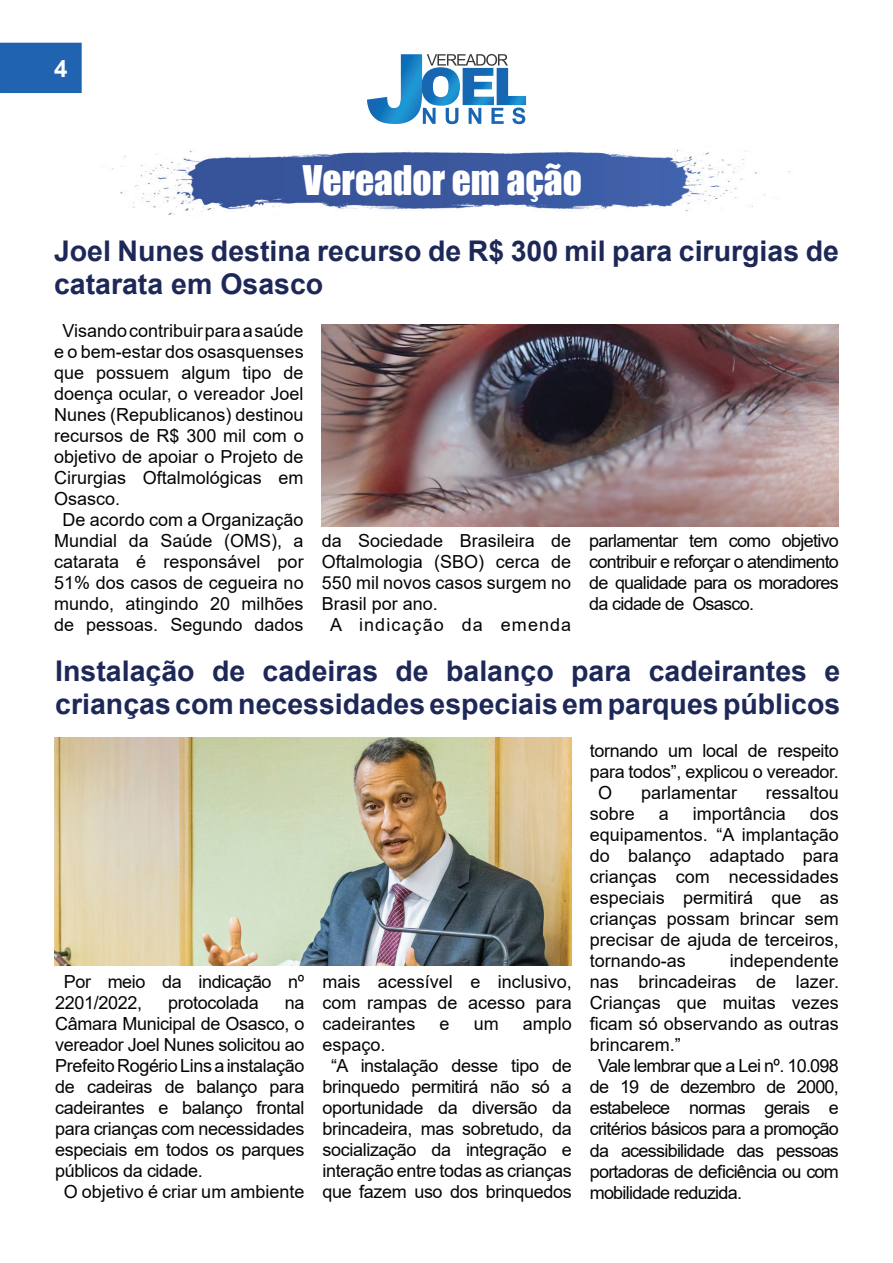
<style>
.page{position:relative;width:893px;height:1263px;background:#fff}
.page>*{position:absolute;margin:0;border:0;box-sizing:border-box;transform-origin:0 0}
.t1{font:37.5px "Impact";color:#fff}
.t2{font:700 28.5px/33px "Arial";color:#1e2858}
.t3{font:700 24px "Arial";color:#fff}
.t4{font:18px/21px "Arial";color:#040503;text-align:justify}
.t5{font:18px/21px "Arial";letter-spacing:-.02em;color:#040503}
.t6{font:18px "Arial";letter-spacing:-.04em;color:#040503}
.t7{font:18px "Arial";letter-spacing:.06em;color:#040503}
</style>
<div class="page">
<div style="left:1px;top:43px;width:80px;height:49px;background:#2063b0"></div>
<div style="left:0;top:43px;width:82px;height:50px;border:2px solid #1f64b0"></div>
<svg style="left:367px;top:54px;width:159px;height:70px"></svg>
<img style="left:103px;top:146px;width:687px;height:70px">
<img style="left:322px;top:324px;width:517px;height:202px">
<img style="left:54px;top:738px;width:518px;height:227px">
<h3 class="t3" style="left:54px;top:51px;width:15px">4</h3>
<h1 class="t1" style="left:303px;top:151px;width:281px">Vereador em ação</h1>
<h2 class="t2" style="left:54px;top:235px;width:786px">Joel Nunes destina recurso de R$ 300 mil para cirurgias de catarata em Osasco</h2>
<p class="t4" style="left:63px;top:320px;width:243px">Visando contribuir para a saúde</p>
<p class="t4" style="left:54px;top:341px;width:251px">e o bem-estar dos osasquenses</p>
<p class="t4" style="left:54px;top:362px;width:251px">que possuem algum tipo de</p>
<p class="t4" style="left:54px;top:383px;width:251px">doença ocular, o vereador Joel</p>
<p class="t4" style="left:54px;top:404px;width:251px">Nunes (Republicanos) destinou</p>
<p class="t4" style="left:54px;top:425px;width:251px">recursos de R$ 300 mil com o</p>
<p class="t4" style="left:54px;top:446px;width:251px">objetivo de apoiar o Projeto de</p>
<p class="t4" style="left:54px;top:467px;width:251px">Cirurgias Oftalmológicas em</p>
<p class="t4" style="left:54px;top:488px;width:68px">Osasco.</p>
<p class="t4" style="left:63px;top:509px;width:243px">De acordo com a Organização</p>
<p class="t4" style="left:54px;top:530px;width:251px">Mundial da Saúde (OMS), a</p>
<p class="t4" style="left:54px;top:551px;width:251px">catarata é responsável por</p>
<p class="t4" style="left:54px;top:572px;width:251px">51% dos casos de cegueira no</p>
<p class="t4" style="left:54px;top:593px;width:251px">mundo, atingindo 20 milhões</p>
<p class="t4" style="left:54px;top:614px;width:251px">de pessoas. Segundo dados</p>
<p class="t4" style="left:322px;top:530px;width:251px">da Sociedade Brasileira de</p>
<p class="t4" style="left:322px;top:551px;width:251px">Oftalmologia (SBO) cerca de</p>
<p class="t4" style="left:322px;top:572px;width:251px">550 mil novos casos surgem no</p>
<p class="t4" style="left:322px;top:593px;width:118px">Brasil por ano.</p>
<p class="t7" style="left:330px;top:613px;width:243px">A indicação da emenda</p>
<p class="t4" style="left:589px;top:530px;width:251px">parlamentar tem como objetivo contribuir e reforçar o atendimento de qualidade para os moradores da cidade de Osasco.</p>
<h2 class="t2" style="left:55px;top:655px;width:786px">Instalação de cadeiras de balanço para cadeirantes e crianças com necessidades especiais em parques públicos</h2>
<p class="t5" style="left:55px;top:971px;width:251px;text-indent:8px">Por meio da indicação nº<br>2201/2022,</p>
<p class="t5" style="left:168px;top:992px;width:92px">protocolada</p>
<p class="t4" style="left:285px;top:992px;width:21px">na</p>
<p class="t5" style="left:55px;top:1013px;width:251px">Câmara Municipal de Osasco, o</p>
<p class="t5" style="left:55px;top:1034px;width:251px">vereador Joel Nunes solicitou ao</p>
<p class="t5" style="left:55px;top:1055px;width:251px">Prefeito Rogério Lins a instalação</p>
<p class="t5" style="left:55px;top:1076px;width:251px">de cadeiras de balanço para</p>
<p class="t5" style="left:55px;top:1097px;width:251px">cadeirantes e balanço frontal</p>
<p class="t5" style="left:55px;top:1118px;width:251px">para crianças com necessidades</p>
<p class="t5" style="left:55px;top:1139px;width:251px">especiais em todos os parques</p>
<p class="t5" style="left:55px;top:1160px;width:149px">públicos da cidade.</p>
<p class="t4" style="left:64px;top:1181px;width:242px">O objetivo é criar um ambiente</p>
<p class="t4" style="left:322px;top:971px;width:251px">mais acessível e inclusivo, com rampas de acesso para cadeirantes</p>
<p class="t4" style="left:440px;top:1013px;width:12px">e</p>
<p class="t4" style="left:474px;top:1013px;width:27px">um</p>
<p class="t4" style="left:523px;top:1013px;width:51px">amplo</p>
<p class="t4" style="left:322px;top:1034px;width:65px">espaço.</p>
<p class="t5" style="left:331px;top:1055px;width:242px">“A instalação desse tipo de</p>
<p class="t5" style="left:322px;top:1076px;width:251px">brinquedo permitirá não só a</p>
<p class="t5" style="left:322px;top:1097px;width:251px">oportunidade da diversão da</p>
<p class="t5" style="left:322px;top:1118px;width:251px">brincadeira, mas sobretudo, da</p>
<p class="t5" style="left:322px;top:1139px;width:251px">socialização da integração e</p>
<p class="t5" style="left:322px;top:1160px;width:251px">interação entre todas as crianças</p>
<p class="t5" style="left:322px;top:1181px;width:251px">que fazem uso dos brinquedos</p>
<p class="t5" style="left:590px;top:740px;width:251px">tornando um local de respeito</p>
<p class="t5" style="left:590px;top:761px;width:251px">para todos”, explicou o vereador.</p>
<p class="t4" style="left:598px;top:782px;width:16px">O</p>
<p class="t4" style="left:641px;top:782px;width:98px">parlamentar</p>
<p class="t4" style="left:766px;top:782px;width:75px">ressaltou</p>
<p class="t4" style="left:590px;top:803px;width:47px">sobre</p>
<p class="t4" style="left:659px;top:803px;width:12px">a</p>
<p class="t4" style="left:693px;top:803px;width:95px">importância</p>
<p class="t4" style="left:590px;top:803px;width:251px;text-indent:220px">dos equipamentos. “A implantação do balanço adaptado para crianças com necessidades especiais permitirá que as crianças possam brincar sem precisar de ajuda de terceiros, tornando-as</p>
<p class="t4" style="left:730px;top:950px;width:111px">independente</p>
<p class="t4" style="left:590px;top:971px;width:251px">nas brincadeiras de lazer.</p>
<p class="t4" style="left:590px;top:992px;width:251px">Crianças que muitas vezes</p>
<p class="t4" style="left:590px;top:1013px;width:251px">ficam só observando as outras</p>
<p class="t4" style="left:590px;top:1034px;width:93px">brincarem.”</p>
<p class="t6" style="left:598px;top:1054px;width:242px">Vale lembrar que a Lei nº. 10.098</p>
<p class="t6" style="left:590px;top:1075px;width:251px">de 19 de dezembro de 2000,</p>
<p class="t6" style="left:590px;top:1096px;width:251px">estabelece normas gerais e</p>
<p class="t6" style="left:590px;top:1117px;width:251px">critérios básicos para a promoção</p>
<p class="t6" style="left:590px;top:1138px;width:251px">da acessibilidade das pessoas</p>
<p class="t6" style="left:590px;top:1159px;width:251px">portadoras de deficiência ou com</p>
<p class="t6" style="left:590px;top:1180px;width:154px">mobilidade reduzida.</p>
</div>
